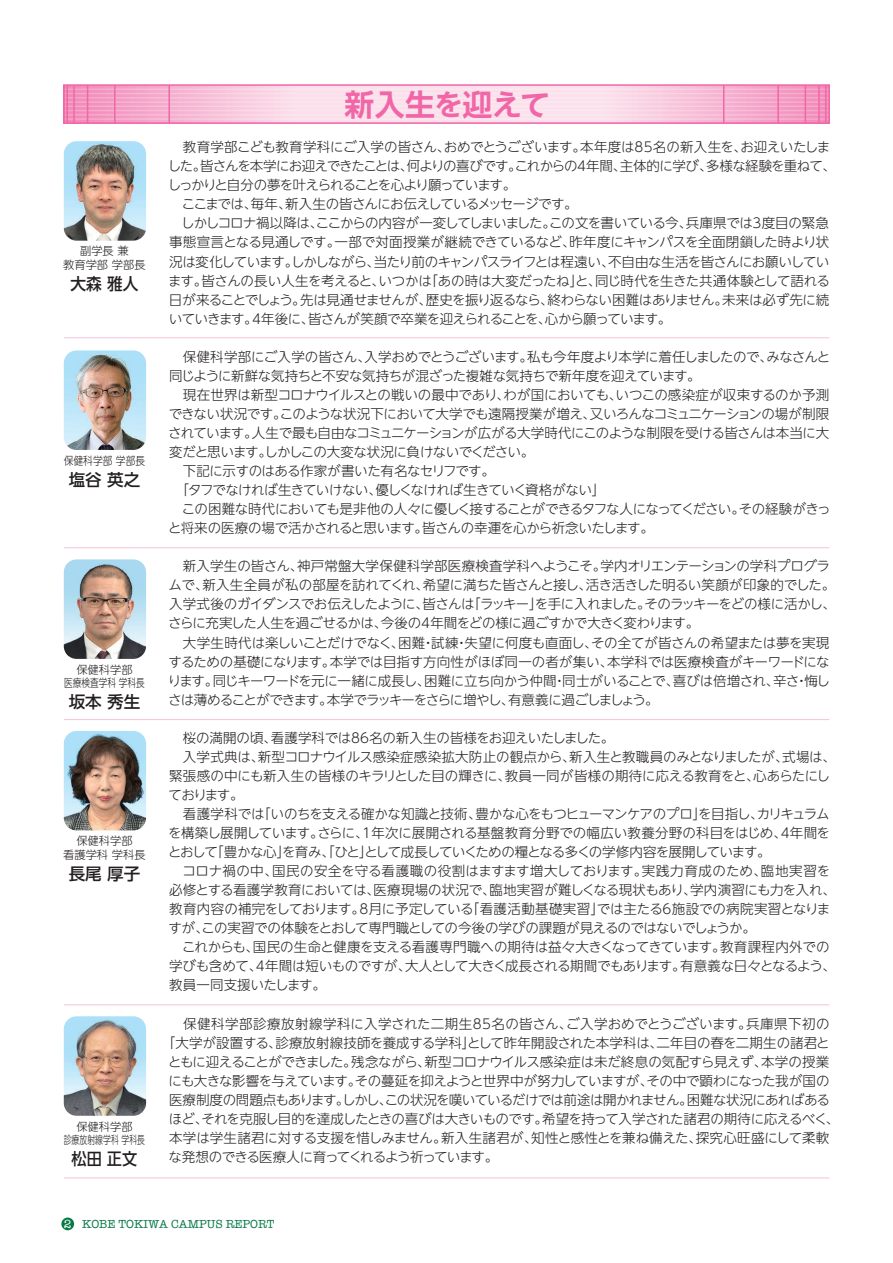
<style>
.page{position:relative;width:893px;height:1263px;background:#fff}
.page>*{position:absolute;margin:0;border:0;box-sizing:border-box;transform-origin:0 0}
.t1{font:700 30px "UD Shin Go NT Pro De";letter-spacing:-.035em;color:#f166a7}
.t2{font:500 16.5px "UD Shin Go NT Pro";color:#231f20}
.t3{font:500 16.5px "UD Shin Go NT Pro";color:#231f20;scale:.95 1}
.t4{font:500 16.5px "UD Shin Go NT Pro";color:#231f20;scale:.92 1}
.t5{font:300 13.5px/19px "UD Shin Go NT Pro";letter-spacing:-.03em;color:#231f20}
.t6{font:300 13.5px "UD Shin Go NT Pro";letter-spacing:-.05em;color:#231f20}
.t7{font:300 13.5px "UD Shin Go NT Pro";letter-spacing:-.005em;color:#231f20}
.t8{font:300 13.5px "UD Shin Go NT Pro";letter-spacing:.035em;color:#231f20}
.t9{font:300 13.5px "UD Shin Go NT Pro";letter-spacing:-.07em;color:#231f20}
.t10{font:12px "American Typewriter";color:#087947}
.t11{font:300 11.25px/13.5px "UD Shin Go NT Pro";color:#231f20;text-align:center}
.t12{font:300 11.25px "UD Shin Go NT Pro";color:#231f20;scale:.87 1}
.s1{color:#fff}
</style>
<div class="page">
<div style="left:61px;top:1217px;width:13px;height:13px;background:#087947;border-radius:50%"></div>
<svg style="left:68px;top:87px;width:759px;height:34px"></svg>
<hr style="left:64px;top:89px;width:765px;height:1px;background:#fff">
<hr style="left:64px;top:93px;width:765px;height:1px;background:#fff">
<hr style="left:64px;top:97px;width:765px;height:2px;background:#fff">
<hr style="left:64px;top:101px;width:765px;height:2px;background:#fff">
<hr style="left:64px;top:106px;width:765px;height:1px;background:#fff">
<hr style="left:64px;top:110px;width:765px;height:1px;background:#fff">
<hr style="left:64px;top:114px;width:765px;height:2px;background:#fff">
<hr style="left:64px;top:118px;width:765px;height:2px;background:#fff">
<hr style="left:66px;top:85px;width:2px;height:38px;background:#f166a7">
<hr style="left:73px;top:85px;width:2px;height:38px;background:#f166a7">
<hr style="left:87px;top:85px;width:1px;height:38px;background:#f166a7">
<hr style="left:114px;top:85px;width:2px;height:38px;background:#f166a7">
<hr style="left:168px;top:85px;width:2px;height:38px;background:#f166a7">
<hr style="left:825px;top:85px;width:1px;height:38px;background:#f166a7">
<hr style="left:818px;top:85px;width:2px;height:38px;background:#f166a7">
<hr style="left:805px;top:85px;width:1px;height:38px;background:#f166a7">
<hr style="left:777px;top:85px;width:2px;height:38px;background:#f166a7">
<hr style="left:723px;top:85px;width:1px;height:38px;background:#f166a7">
<hr style="left:64px;top:337px;width:765px;height:1px;background:#f7c1d9">
<hr style="left:64px;top:1177px;width:765px;height:1px;background:#f7c1d9">
<hr style="left:64px;top:1004px;width:765px;height:1px;background:#f7c1d9">
<hr style="left:64px;top:719px;width:765px;height:1px;background:#f7c1d9">
<hr style="left:64px;top:547px;width:765px;height:1px;background:#f7c1d9">
<div style="left:63px;top:84px;width:767px;height:40px;border:2px solid #f166a7"></div>
<img style="left:64px;top:350px;width:82px;height:100px">
<img style="left:64px;top:141px;width:82px;height:100px">
<img style="left:64px;top:559px;width:82px;height:100px">
<img style="left:64px;top:731px;width:82px;height:99px">
<img style="left:64px;top:1016px;width:82px;height:100px">
<p class="t11" style="left:63px;top:244px;width:84px">副学長 兼<br>教育学部 学部長</p>
<p class="t3" style="left:70px;top:270px;width:73px">大森 雅人</p>
<p class="t12" style="left:64px;top:451px;width:95px">保健科学部 学部長</p>
<p class="t2" style="left:69px;top:466px;width:73px">塩谷 英之</p>
<p class="t11" style="left:64px;top:662px;width:82px">保健科学部<br>医療検査学科 学科長</p>
<p class="t2" style="left:69px;top:688px;width:73px">坂本 秀生</p>
<p class="t11" style="left:63px;top:834px;width:84px">保健科学部<br>看護学科 学科長</p>
<p class="t2" style="left:69px;top:860px;width:73px">長尾 厚子</p>
<p class="t11" style="left:64px;top:1119px;width:83px">保健科学部<br>診療放射線学科 学科長</p>
<p class="t4" style="left:72px;top:1145px;width:73px">松田 正文</p>
<h1 class="t1" style="left:345px;top:80px;width:207px">新入生を迎えて</h1>
<p class="t5" style="left:168px;top:137px;width:670px">　教育学部こども教育学科にご入学の皆さん、おめでとうございます。本年度は85名の新入生を、お迎えいたしました。皆さんを本学にお迎えできたことは、何よりの喜びです。これからの4年間、主体的に学び、多様な経験を重ねて、しっかりと自分の夢を叶えられることを心より願っています。<br>　ここまでは、毎年、新入生の皆さんにお伝えしているメッセージです。<br>　しかしコロナ禍以降は、ここからの内容が一変してしまいました。この文を書いている今、兵庫県では3度目の緊急事態宣言となる見通しです。一部で対面授業が継続できているなど、昨年度にキャンパスを全面閉鎖した時より状況は変化しています。しかしながら、当たり前のキャンパスライフとは程遠い、不自由な生活を皆さんにお願いしています。皆さんの長い人生を考えると、いつかは「あの時は大変だったね」と、同じ時代を生きた共通体験として語れる日が来ることでしょう。先は見通せませんが、歴史を振り返るなら、終わらない困難はありません。未来は必ず先に続いていきます。4年後に、皆さんが笑顔で卒業を迎えられることを、心から願っています。</p>
<p class="t5" style="left:168px;top:347px;width:664px">　保健科学部にご入学の皆さん、入学おめでとうございます。私も今年度より本学に着任しましたので、みなさんと同じように新鮮な気持ちと不安な気持ちが混ざった複雑な気持ちで新年度を迎えています。<br>　現在世界は新型コロナウイルスとの戦いの最中であり、わが国においても、いつこの感染症が収束するのか予測できない状況です。このような状況下において大学でも遠隔授業が増え、又いろんなコミュニケーションの場が制限されています。人生で最も自由なコミュニケーションが広がる大学時代にこのような制限を受ける皆さんは本当に大変だと思います。しかしこの大変な状況に負けないでください。<br>　下記に示すのはある作家が書いた有名なセリフです。<br>　「タフでなければ生きていけない、優しくなければ生きていく資格がない」<br>　この困難な時代においても是非他の人々に優しく接することができるタフな人になってください。その経験がきっと将来の医療の場で活かされると思います。皆さんの幸運を心から祈念いたします。</p>
<p class="t5" style="left:168px;top:556px;width:670px">　新入学生の皆さん、神戸常盤大学保健科学部医療検査学科へようこそ。学内オリエンテーションの学科プログラムで、新入生全員が私の部屋を訪れてくれ、希望に満ちた皆さんと接し、活き活きした明るい笑顔が印象的でした。入学式後のガイダンスでお伝えしたように、皆さんは「ラッキー」を手に入れました。そのラッキーをどの様に活かし、さらに充実した人生を過ごせるかは、今後の4年間をどの様に過ごすかで大きく変わります。<br>　大学生時代は楽しいことだけでなく、困難・試練・失望に何度も直面し、その全てが皆さんの希望または夢を実現するための基礎になります。本学では目指す方向性がほぼ同一の者が集い、本学科では医療検査がキーワードになります。同じキーワードを元に一緒に成長し、困難に立ち向かう仲間・同士がいることで、喜びは倍増され、辛さ・悔しさは薄めることができます。本学でラッキーをさらに増やし、有意義に過ごしましょう。</p>
<p class="t5" style="left:168px;top:728px;width:669px">　桜の満開の頃、看護学科では86名の新入生の皆様をお迎えいたしました。<br>　入学式典は、新型コロナウイルス感染症感染拡大防止の観点から、新入生と教職員のみとなりましたが、式場は、緊張感の中にも新入生の皆様のキラリとした目の輝きに、教員一同が皆様の期待に応える教育をと、心あらたにしております。<br>　看護学科では「いのちを支える確かな知識と技術、豊かな心をもつヒューマンケアのプロ」を目指し、カリキュラムを構築し展開しています。さらに、1年次に展開される基盤教育分野での幅広い教養分野の科目をはじめ、4年間をとおして「豊かな心」を育み、「ひと」として成長していくための糧となる多くの学修内容を展開しています。<br>　コロナ禍の中、国民の安全を守る看護職の役割はますます増大しております。実践力育成のため、臨地実習を必修とする看護学教育においては、医療現場の状況で、臨地実習が難しくなる現状もあり、学内演習にも力を入れ、教育内容の補完をしております。8月に予定している「看護活動基礎実習」では主たる6施設での病院実習となりますが、この実習での体験をとおして専門職としての今後の学びの課題が見えるのではないでしょうか。<br>　これからも、国民の生命と健康を支える看護専門職への期待は益々大きくなってきています。教育課程内外での学びも含めて、4年間は短いものですが、大人として大きく成長される期間でもあります。有意義な日々となるよう、教員一同支援いたします。</p>
<p class="t8" style="left:169px;top:1012px;width:662px">　保健科学部診療放射線学科に入学された二期生85名の皆さん、ご入学おめでとうございます。兵庫県下初の</p>
<p class="t7" style="left:162px;top:1031px;width:670px">「大学が設置する、診療放射線技師を養成する学科」として昨年開設された本学科は、二年目の春を二期生の諸君と</p>
<p class="t5" style="left:168px;top:1051px;width:663px">ともに迎えることができました。残念ながら、新型コロナウイルス感染症は未だ終息の気配すら見えず、本学の授業</p>
<p class="t5" style="left:169px;top:1070px;width:662px">にも大きな影響を与えています。その蔓延を抑えようと世界中が努力していますが、その中で顕わになった我が国の</p>
<p class="t6" style="left:169px;top:1089px;width:662px">医療制度の問題点もあります。しかし、この状況を嘆いているだけでは前途は開かれません。困難な状況にあればある</p>
<p class="t6" style="left:169px;top:1108px;width:672px">ほど、それを克服し目的を達成したときの喜びは大きいものです。希望を持って入学された諸君の期待に応えるべく、</p>
<p class="t5" style="left:169px;top:1128px;width:662px">本学は学生諸君に対する支援を惜しみません。新入生諸君が、知性と感性とを兼ね備えた、探究心旺盛にして柔軟</p>
<p class="t9" style="left:169px;top:1146px;width:331px">な発想のできる医療人に育ってくれるよう祈っています。</p>
<p class="t10" style="left:64px;top:1215px;width:212px"><span class="s1">2</span> KOBE TOKIWA CAMPUS REPORT</p>
</div>
